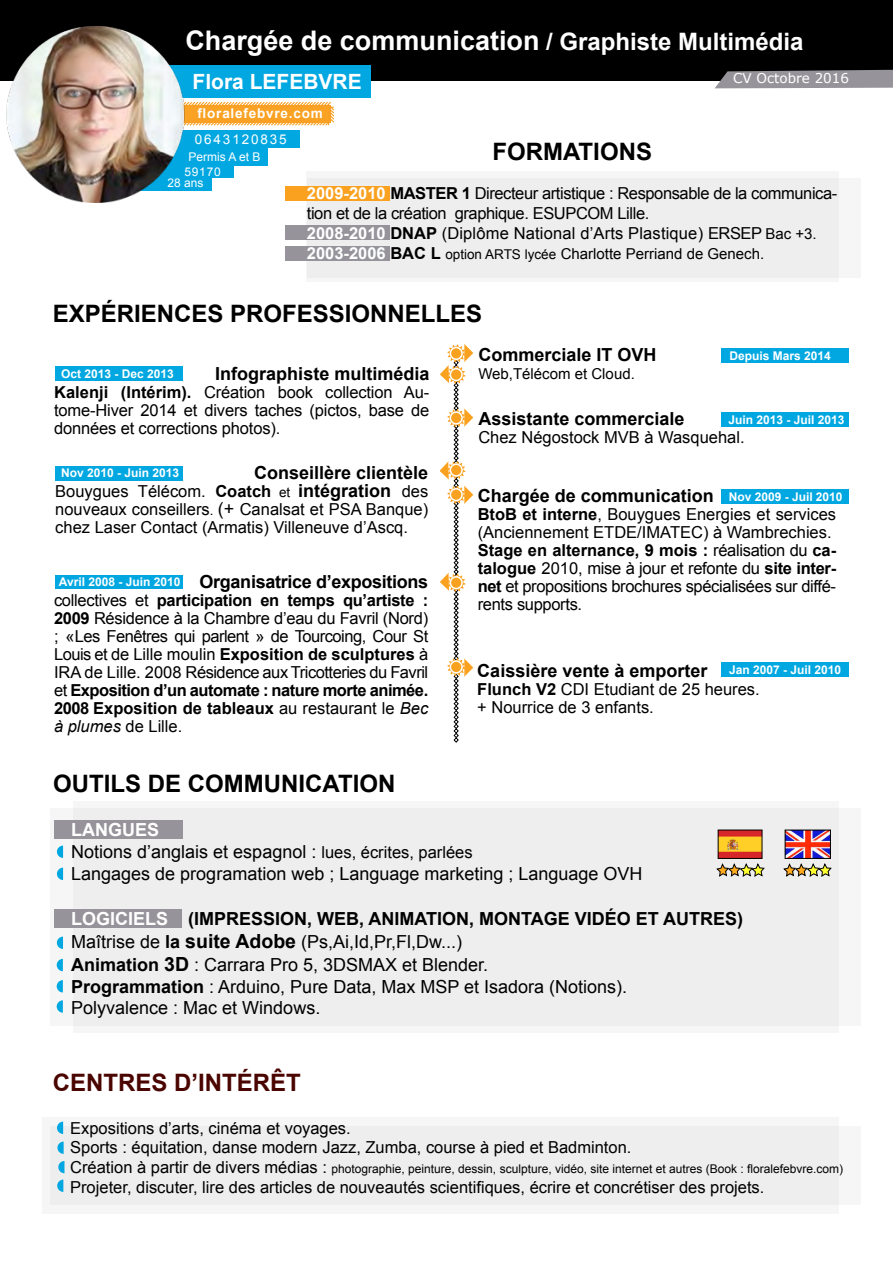
<style>
.page{position:relative;width:893px;height:1263px;background:#fff}
.page>*{position:absolute;margin:0;border:0;box-sizing:border-box;transform-origin:0 0}
.t1{font:700 27px "Arial";color:#fff}
.t2{font:700 24px "Arial";color:#000}
.t3{font:700 24px "Arial";color:#4b0500}
.t4{font:700 21px "Arial";color:#fff}
.t5{font:18px/21.6px "Arial";color:#000}
.t6{font:700 18px "Arial";color:#000}
.t7{font:700 18px "Arial";letter-spacing:-.02em;color:#000}
.t8{font:700 18px "Arial";color:#fff}
.t9{font:16.5px/18px "Arial";color:#000;text-align:justify}
.t10{font:16.5px/18px "Arial";letter-spacing:-.02em;color:#000}
.t11{font:16.5px/19.8px "Arial";letter-spacing:-.025em;color:#000}
.t12{font:15px "Arial";color:#000}
.t13{font:700 13.5px "Arial";letter-spacing:.06em;color:#fff}
.t14{font:13.5px "Verdana";color:#fff}
.t15{font:13.5px "Arial";letter-spacing:.14em;color:#fff}
.t16{font:12px "Arial";color:#000}
.t17{font:700 12px "Arial";color:#fff}
.t18{font:12px "Arial";color:#fff}
.s1{font-size:24px}
.s2{font-weight:700;color:#fff}
.s3{font-weight:700}
.s4{font-size:15px}
.s5{font-weight:700;font-size:16.5px;color:#fdffff}
.s6{font-weight:700;font-size:16.5px}
.s7{font-size:13.5px}
.s8{font-weight:700;font-size:18px}
.s9{font-size:18px}
.s10{font-style:italic}
.s11{font-size:16.5px}
.s12{font-weight:700;font-size:19.5px}
</style>
<div class="page">
<div style="left:132px;top:148px;width:136px;height:18px;background:#00a7e1"></div>
<div style="left:137px;top:178px;width:75px;height:12px;background:#00a7e1"></div>
<div style="left:165px;top:130px;width:135px;height:18px;background:#00a7e1"></div>
<div style="left:135px;top:165px;width:99px;height:13px;background:#00a7e1"></div>
<div style="left:0;top:0;width:893px;height:81px;background:#000"></div>
<div style="left:307px;top:178px;width:532px;height:100px;background:#eeeeef"></div>
<div style="left:285px;top:246px;width:104px;height:14px;background:#96949a"></div>
<div style="left:285px;top:225px;width:104px;height:15px;background:#96949a"></div>
<div style="left:285px;top:186px;width:104px;height:15px;background:#faa21f"></div>
<svg style="left:715px;top:70px;width:178px;height:18px;background:#8d8b91"></svg>
<div style="left:50px;top:1121px;width:789px;height:84px;background:#f6f6f7"></div>
<div style="left:51px;top:1126px;width:788px;height:78px;background:#eeeeef"></div>
<div style="left:54px;top:808px;width:785px;height:218px;background:#eeeeef"></div>
<div style="left:54px;top:909px;width:128px;height:18px;background:#96949a"></div>
<div style="left:54px;top:821px;width:128px;height:18px;background:#96949a"></div>
<svg style="left:57px;top:1179px;width:6px;height:13px"></svg>
<svg style="left:58px;top:1161px;width:6px;height:12px"></svg>
<svg style="left:57px;top:1121px;width:6px;height:13px"></svg>
<svg style="left:57px;top:936px;width:6px;height:13px"></svg>
<svg style="left:57px;top:1000px;width:6px;height:13px"></svg>
<svg style="left:57px;top:980px;width:6px;height:12px"></svg>
<svg style="left:57px;top:959px;width:6px;height:12px"></svg>
<svg style="left:57px;top:1141px;width:7px;height:13px"></svg>
<svg style="left:57px;top:845px;width:6px;height:13px"></svg>
<svg style="left:57px;top:868px;width:6px;height:12px"></svg>
<img style="left:787px;top:832px;width:42px;height:25px">
<div style="left:785px;top:830px;width:46px;height:29px;border:1px solid #000"></div>
<img style="left:720px;top:832px;width:40px;height:25px">
<div style="left:718px;top:830px;width:44px;height:29px;border:1px solid #000"></div>
<svg style="left:716px;top:863px;width:49px;height:14px"></svg>
<svg style="left:783px;top:863px;width:48px;height:14px"></svg>
<svg style="left:185px;top:101px;width:150px;height:25px;background:#fab24d"></svg>
<div style="left:163px;top:66px;width:208px;height:32px;background:#00a7e1"></div>
<svg style="left:440px;top:343px;width:33px;height:400px"></svg>
<div style="left:721px;top:490px;width:128px;height:14px;background:#00a7e1"></div>
<div style="left:721px;top:662px;width:128px;height:14px;background:#00a7e1"></div>
<div style="left:721px;top:348px;width:128px;height:15px;background:#00a7e1"></div>
<div style="left:721px;top:413px;width:128px;height:14px;background:#00a7e1"></div>
<div style="left:55px;top:367px;width:128px;height:14px;background:#00a7e1"></div>
<div style="left:55px;top:466px;width:128px;height:14px;background:#00a7e1"></div>
<div style="left:55px;top:576px;width:127px;height:13px;background:#00a7e1"></div>
<img style="left:6px;top:26px;width:179px;height:177px">
<h1 class="t1" style="left:185px;top:22px;width:620px">Chargée de communication <span class="s1">/ Graphiste Multimédia</span></h1>
<p class="t4" style="left:192px;top:68px;width:142px">Flora LEFEBVRE</p>
<p class="t14" style="left:733px;top:69px;width:117px">CV Octobre 2016</p>
<p class="t13" style="left:197px;top:104px;width:127px">floralefebvre.com</p>
<p class="t15" style="left:195px;top:131px;width:94px">0643120835</p>
<p class="t18" style="left:167px;top:175px;width:38px">28 ans</p>
<h2 class="t2" style="left:492px;top:135px;width:161px">FormationS</h2>
<p class="t11" style="left:307px;top:184px;width:532px"><span class="s2">2009-2010</span> <span class="s3">Master 1</span> Directeur artistique : Responsable de la communica&shy;tion et de la création graphique. ESUPCOM Lille.<br><span class="s2">2008-2010</span> <span class="s3">DNAP</span> (Diplôme National d’Arts Plastique) ERSEP <span class="s4">Bac +3.</span></p>
<p class="t12" style="left:307px;top:244px;width:459px"><span class="s5">2003-2006</span> <span class="s6">Bac L</span> <span class="s7">option ARTS lycée</span> Charlotte Perriand de Genech.</p>
<p class="t18" style="left:189px;top:149px;width:74px">Permis A et B</p>
<p class="t18" style="left:184px;top:164px;width:38px">59170</p>
<h2 class="t2" style="left:53px;top:298px;width:428px">Expériences professionnelles</h2>
<p class="t6" style="left:478px;top:342px;width:180px">Commerciale IT OVH</p>
<p class="t6" style="left:215px;top:362px;width:216px">Infographiste multimédia</p>
<p class="t12" style="left:478px;top:363px;width:158px">Web,Télécom et Cloud.</p>
<p class="t9" style="left:54px;top:383px;width:377px"><span class="s3">Kalenji (Intérim).</span> Création book collection Au&shy;tome-Hiver 2014 et divers taches (pictos, base de données et corrections photos).</p>
<p class="t17" style="left:729px;top:348px;width:103px">Depuis Mars 2014</p>
<p class="t17" style="left:61px;top:366px;width:114px">Oct 2013 - Dec 2013</p>
<p class="t6" style="left:478px;top:407px;width:208px">Assistante commerciale</p>
<p class="t9" style="left:478px;top:428px;width:268px">Chez Négostock MVB à Wasquehal.</p>
<p class="t17" style="left:728px;top:412px;width:118px">Juin 2013 - Juil 2013</p>
<p class="t6" style="left:254px;top:461px;width:176px">Conseillère clientèle</p>
<p class="t9" style="left:55px;top:482px;width:374px">Bouygues Télécom. <span class="s3">Coatch</span> <span class="s7">et</span> <span class="s8">intégration</span> des nouveaux conseillers<span class="s7">.</span> <span class="s9">(+</span> Canalsat et PSA Banque) chez Laser Contact (Armatis) Villeneuve d’Ascq.</p>
<p class="t6" style="left:478px;top:484px;width:238px">Chargée de communication</p>
<p class="t17" style="left:61px;top:465px;width:120px">Nov 2010 - Juin 2013</p>
<p class="t17" style="left:729px;top:489px;width:115px">Nov 2009 - Juil 2010</p>
<p class="t10" style="left:478px;top:505px;width:360px"><span class="s3">BtoB et interne</span>, Bouygues Energies et services (Anciennement ETDE/IMATEC) à Wambrechies.<br><span class="s3">Stage en alternance, 9 mois :</span> réalisation du <span class="s3">ca&shy;talogue</span> 2010, mise à jour et refonte du <span class="s3">site inter&shy;net</span> et propositions brochures spécialisées sur diffé&shy;rents supports.</p>
<p class="t7" style="left:200px;top:570px;width:230px">Organisatrice d’expositions</p>
<p class="t9" style="left:54px;top:592px;width:376px">collectives et <span class="s3">participation en temps qu’artiste :<br>2009</span> Résidence à la Chambre d’eau du Favril (Nord) ; «Les Fenêtres qui parlent » de Tourcoing, Cour St Louis et de Lille moulin <span class="s3">Exposition de sculptures</span> à IRA de Lille. 2008 Résidence aux Tricotteries du Favril et <span class="s3">Exposition d’un automate : nature morte animée.<br>2008 Exposition de tableaux</span> au restaurant le <span class="s10">Bec à plumes</span> de Lille.</p>
<p class="t17" style="left:59px;top:574px;width:123px">Avril 2008 - Juin 2010</p>
<p class="t6" style="left:477px;top:658px;width:232px">Caissière vente à emporter</p>
<p class="t9" style="left:477px;top:680px;width:284px"><span class="s3">Flunch V2</span> CDI Etudiant de 25 heures. + Nourrice de 3 enfants.</p>
<p class="t17" style="left:729px;top:661px;width:114px">Jan 2007 - Juil 2010</p>
<h2 class="t2" style="left:53px;top:767px;width:344px">Outils de communication</h2>
<p class="t5" style="left:71px;top:819px;width:573px"><span class="s2">Langues<br></span>Notions d’anglais et espagnol : <span class="s11">lues, écrites, parlées<br></span>Langages de programation web ; Language marketing ; Language OVH</p>
<p class="t8" style="left:71px;top:906px;width:86px">Logiciels</p>
<p class="t5" style="left:71px;top:907px;width:673px;line-height:23.4px;text-indent:117px"><span class="s3">(Impression, Web, animation, montag e vidéo et autres)<br></span>Maîtrise de <span class="s3">la</span> <span class="s12">suite Adobe</span> (Ps,Ai,Id,Pr,Fl,Dw...)<br><span class="s3">Animation</span> <span class="s12">3D</span> : Carrara Pro 5, 3DSMAX et Blender.</p>
<p class="t5" style="left:71px;top:976px;width:557px;line-height:21px"><span class="s3">Programmation</span> : Arduino, Pure Data, Max MSP et Isadora (Notions).<br>Polyvalence : Mac et Windows.</p>
<h2 class="t3" style="left:53px;top:1067px;width:250px">Centres d’intérêt</h2>
<p class="t9" style="left:70px;top:1118px;width:563px;line-height:19.8px">Expositions d’arts, cinéma et voyages.<br>Sports : équitation, danse modern Jazz, Zumba, course à pied et Badminton.</p>
<p class="t16" style="left:70px;top:1161px;width:774px"><span class="s11">Création à partir de divers médias :</span> photographie, peinture, dessin, sculpture, vidéo, site internet et autres (Book : floralefebvre.com)</p>
<p class="t9" style="left:70px;top:1178px;width:696px">Projeter, discuter, lire des articles de nouveautés scientifiques, écrire et concrétiser des projets.</p>
</div>
